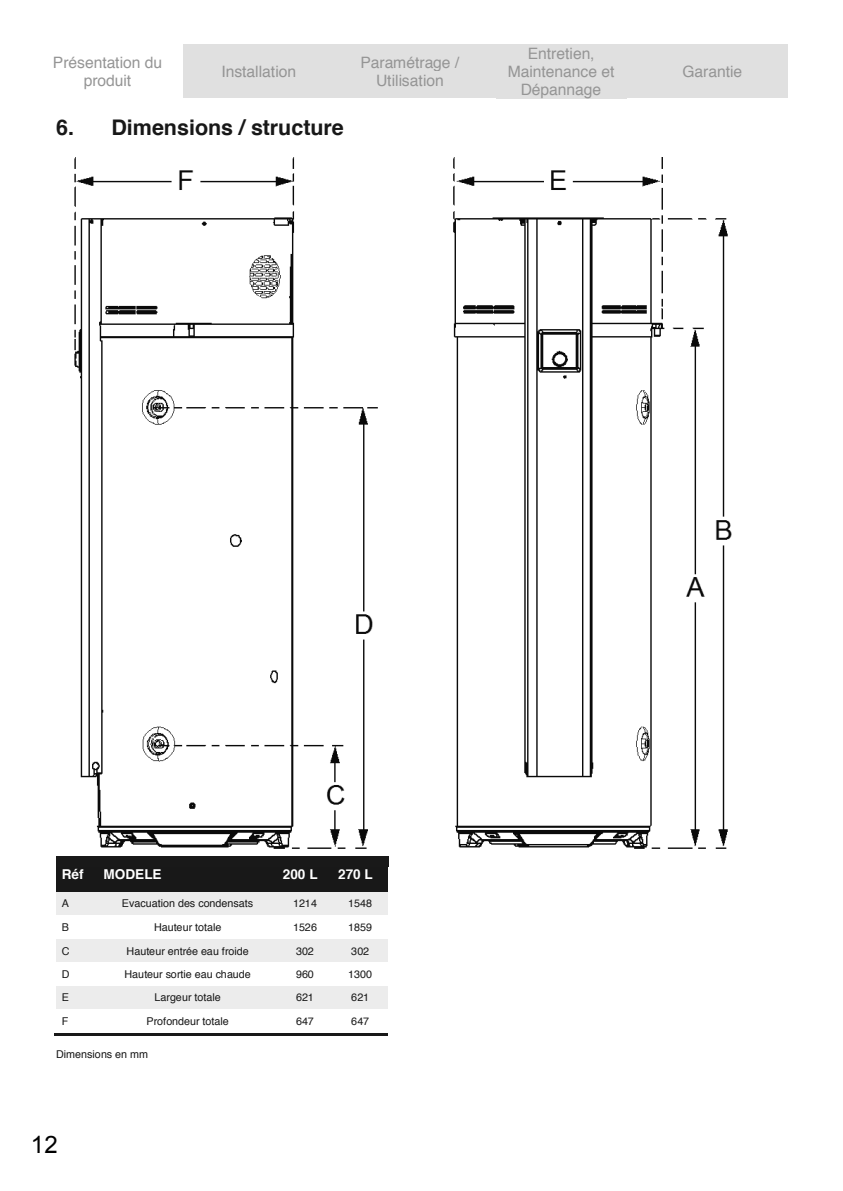
<style>
.page{position:relative;width:843px;height:1191px;background:#fff}
.page>*{position:absolute;margin:0;border:0;box-sizing:border-box;transform-origin:0 0}
.t1{font:24px "Arial";color:#000}
.t2{font:700 21.6px "Helvetica";color:#181818}
.t3{font:15.6px/18px "Helvetica";letter-spacing:-.005em;color:#959595;text-align:center}
.t4{font:700 13.6px "Helvetica";color:#fff}
.t5{font:10.8px "Helvetica";letter-spacing:.005em;color:#181818}
</style>
<div class="page">
<div style="left:183px;top:45px;width:151px;height:53px;background:#e0e0e0"></div>
<div style="left:334px;top:45px;width:151px;height:53px;background:#e0e0e0"></div>
<div style="left:485px;top:45px;width:151px;height:53px;background:#e0e0e0"></div>
<div style="left:636px;top:45px;width:151px;height:53px;background:#e0e0e0"></div>
<div style="left:56px;top:860px;width:42px;height:27px;background:#181818"></div>
<div style="left:98px;top:860px;width:179px;height:27px;background:#181818"></div>
<div style="left:277px;top:860px;width:55px;height:27px;background:#181818"></div>
<div style="left:332px;top:860px;width:56px;height:27px;background:#181818"></div>
<div style="left:56px;top:856px;width:332px;height:10px;background:#191919"></div>
<div style="left:56px;top:891px;width:42px;height:24px;background:#ececec"></div>
<div style="left:98px;top:891px;width:179px;height:24px;background:#ececec"></div>
<div style="left:277px;top:891px;width:55px;height:24px;background:#ececec"></div>
<div style="left:332px;top:891px;width:56px;height:24px;background:#ececec"></div>
<hr style="left:56px;top:887px;width:42px;height:4px;background:#181818">
<hr style="left:98px;top:887px;width:179px;height:4px;background:#181818">
<svg style="left:277px;top:887px;width:4px;height:5px"></svg>
<hr style="left:281px;top:887px;width:51px;height:4px;background:#181818">
<hr style="left:332px;top:887px;width:56px;height:4px;background:#181818">
<div style="left:56px;top:938px;width:42px;height:24px;background:#ececec"></div>
<div style="left:98px;top:938px;width:179px;height:24px;background:#ececec"></div>
<div style="left:277px;top:938px;width:55px;height:24px;background:#ececec"></div>
<div style="left:332px;top:938px;width:56px;height:24px;background:#ececec"></div>
<div style="left:56px;top:985px;width:42px;height:24px;background:#ececec"></div>
<div style="left:98px;top:985px;width:179px;height:24px;background:#ececec"></div>
<div style="left:277px;top:985px;width:55px;height:24px;background:#ececec"></div>
<div style="left:332px;top:985px;width:56px;height:24px;background:#ececec"></div>
<hr style="left:55px;top:1032px;width:43px;height:3px;background:#181818">
<hr style="left:96px;top:1032px;width:181px;height:3px;background:#181818">
<hr style="left:278px;top:1032px;width:54px;height:3px;background:#181818">
<hr style="left:331px;top:1032px;width:57px;height:3px;background:#181818">
<img style="left:74px;top:158px;width:658px;height:691px">
<h3 class="t3" style="left:53px;top:54px;width:111px">Présentation du produit</h3>
<h3 class="t3" style="left:221px;top:63px;width:76px">Installation</h3>
<h3 class="t3" style="left:360px;top:54px;width:100px">Paramétrage /<br>Utilisation</h3>
<h3 class="t3" style="left:507px;top:46px;width:108px">Entretien,<br>Maintenance et<br>Dépannage</h3>
<h2 class="t2" style="left:56px;top:119px;width:289px">6. Dimensions / structure</h2>
<h3 class="t3" style="left:682px;top:63px;width:61px">Garantie</h3>
<p class="t4" style="left:62px;top:868px;width:23px">Réf</p>
<p class="t4" style="left:103px;top:868px;width:60px">MODELE</p>
<p class="t4" style="left:283px;top:868px;width:36px">200 L</p>
<p class="t4" style="left:338px;top:868px;width:36px">270 L</p>
<p class="t5" style="left:62px;top:899px;width:9px">A</p>
<p class="t5" style="left:122px;top:899px;width:133px">Evacuation des condensats</p>
<p class="t5" style="left:293px;top:899px;width:25px">1214</p>
<p class="t5" style="left:348px;top:899px;width:25px">1548</p>
<p class="t5" style="left:62px;top:922px;width:9px">B</p>
<p class="t5" style="left:154px;top:922px;width:69px">Hauteur totale</p>
<p class="t5" style="left:293px;top:922px;width:25px">1526</p>
<p class="t5" style="left:348px;top:922px;width:25px">1859</p>
<p class="t5" style="left:62px;top:946px;width:9px">C</p>
<p class="t5" style="left:127px;top:946px;width:123px">Hauteur entrée eau froide</p>
<p class="t5" style="left:296px;top:946px;width:19px">302</p>
<p class="t5" style="left:351px;top:946px;width:19px">302</p>
<p class="t5" style="left:62px;top:969px;width:9px">D</p>
<p class="t5" style="left:124px;top:969px;width:128px">Hauteur sortie eau chaude</p>
<p class="t5" style="left:296px;top:969px;width:19px">960</p>
<p class="t5" style="left:348px;top:969px;width:25px">1300</p>
<p class="t5" style="left:62px;top:992px;width:9px">E</p>
<p class="t5" style="left:154px;top:992px;width:68px">Largeur totale</p>
<p class="t5" style="left:296px;top:992px;width:19px">621</p>
<p class="t5" style="left:351px;top:992px;width:19px">621</p>
<p class="t5" style="left:62px;top:1016px;width:8px">F</p>
<p class="t5" style="left:146px;top:1016px;width:84px">Profondeur totale</p>
<p class="t5" style="left:296px;top:1016px;width:19px">647</p>
<p class="t5" style="left:351px;top:1016px;width:19px">647</p>
<p class="t5" style="left:56px;top:1049px;width:93px">Dimensions en mm</p>
<h1 class="t1" style="left:31px;top:1131px;width:28px">12</h1>
</div>
